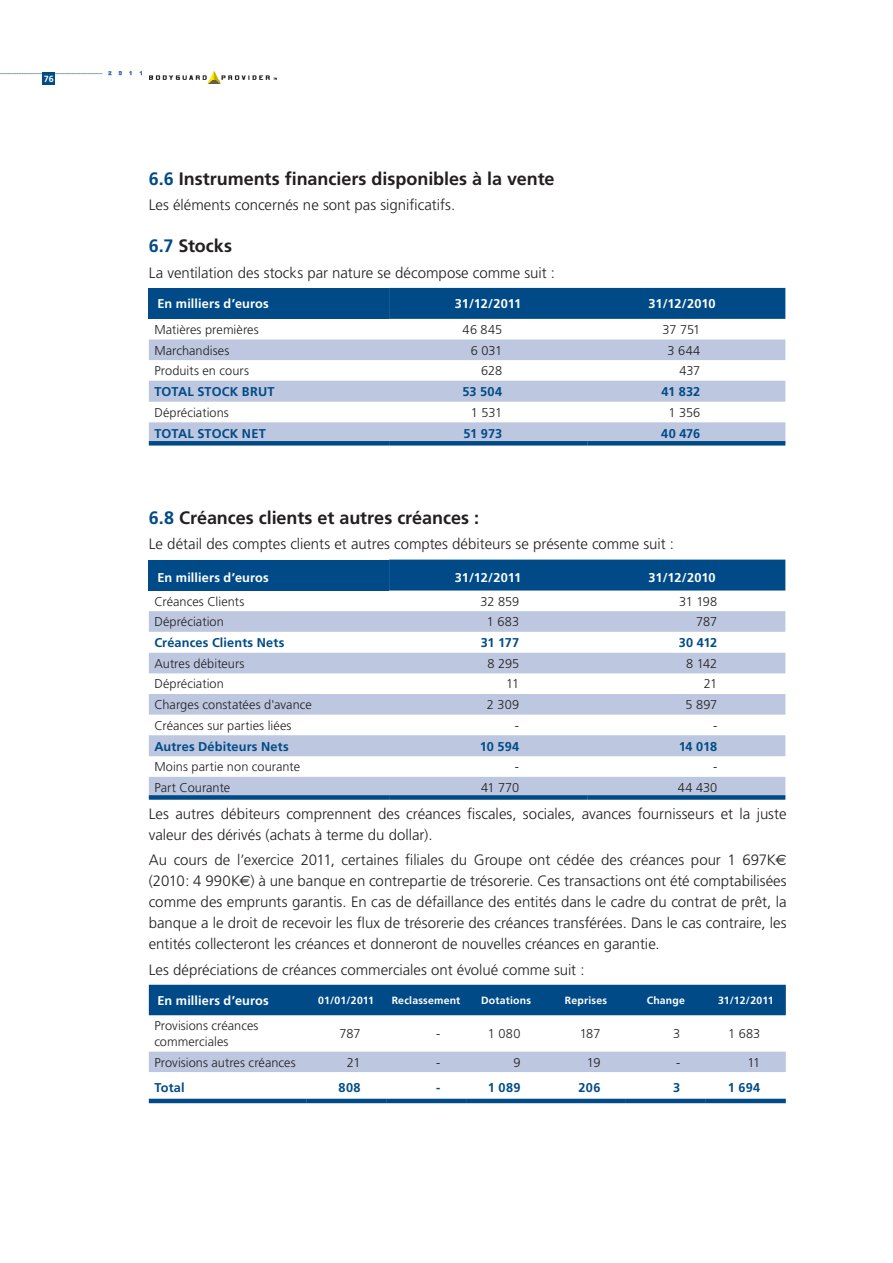
<style>
.page{position:relative;width:893px;height:1263px;background:#fff}
.page>*{position:absolute;margin:0;border:0;box-sizing:border-box;transform-origin:0 0}
.Texte_courant{font:700 18px "Frutiger";color:#231f20}
.Texte_courant-2{font:300 15px/21px "Frutiger";color:#231f20}
.Tableau_Texte{font:300 12.75px/15.8px "Frutiger";letter-spacing:.005em;color:#231f20}
.Tableau_Texte-2{font:700 12.75px "Frutiger";letter-spacing:.01em;color:#004b87}
.Tableau_Tétière{font:700 12.75px "Frutiger";letter-spacing:.01em;color:#fff}
.Tableau_Tétière-2{font:700 10.5px "Frutiger";letter-spacing:.02em;color:#fff}
.t1{font:700 9px "Frutiger";color:#fff}
.s1{color:#004b87}
.s2{font-family:"Euro Sans";font-weight:400}
</style>
<div class="page">
<img style="left:0;top:71px;width:142px;height:6px">
<img style="left:150px;top:72px;width:127px;height:11px">
<div style="left:43px;top:72px;width:12px;height:13px;background:#004b87"></div>
<div style="left:149px;top:288px;width:240px;height:31px;background:#004b87"></div>
<div style="left:389px;top:288px;width:396px;height:31px;background:#004b87"></div>
<svg style="left:149px;top:339px;width:636px;height:102px;fill:#bdc7df"></svg>
<div style="left:149px;top:441px;width:240px;height:5px;background:#004b87"></div>
<div style="left:389px;top:441px;width:198px;height:5px;background:#004b87"></div>
<div style="left:587px;top:441px;width:198px;height:5px;background:#004b87"></div>
<div style="left:149px;top:560px;width:240px;height:30px;background:#004b87"></div>
<div style="left:389px;top:560px;width:396px;height:30px;background:#004b87"></div>
<svg style="left:149px;top:611px;width:636px;height:184px;fill:#bdc7df"></svg>
<div style="left:149px;top:795px;width:240px;height:5px;background:#004b87"></div>
<div style="left:389px;top:795px;width:198px;height:5px;background:#004b87"></div>
<div style="left:587px;top:795px;width:198px;height:5px;background:#004b87"></div>
<div style="left:149px;top:985px;width:637px;height:30px;background:#004b87"></div>
<svg style="left:149px;top:1052px;width:637px;height:47px"></svg>
<hr style="left:149px;top:1099px;width:157px;height:4px;background:#004b87">
<hr style="left:306px;top:1099px;width:80px;height:4px;background:#004b87">
<hr style="left:386px;top:1099px;width:80px;height:4px;background:#004b87">
<hr style="left:466px;top:1099px;width:80px;height:4px;background:#004b87">
<hr style="left:546px;top:1099px;width:80px;height:4px;background:#004b87">
<hr style="left:626px;top:1099px;width:80px;height:4px;background:#004b87">
<hr style="left:706px;top:1099px;width:80px;height:4px;background:#004b87">
<p class="t1" style="left:44px;top:74px;width:12px">76</p>
<p class="Texte_courant" style="left:149px;top:168px;width:407px"><span class="s1">6.6</span> Instruments financiers disponibles à la vente</p>
<p class="Texte_courant-2" style="left:149px;top:195px;width:308px">Les éléments concernés ne sont pas significatifs.</p>
<p class="Texte_courant" style="left:149px;top:236px;width:85px"><span class="s1">6.7</span> Stocks</p>
<p class="Texte_courant-2" style="left:149px;top:262px;width:408px">La ventilation des stocks par nature se décompose comme suit :</p>
<p class="Tableau_Tétière" style="left:157px;top:296px;width:113px">En milliers d’euros</p>
<p class="Tableau_Tétière" style="left:455px;top:296px;width:68px">31/12/2011</p>
<p class="Tableau_Tétière" style="left:649px;top:296px;width:69px">31/12/2010</p>
<p class="Tableau_Texte" style="left:154px;top:322px;width:106px">Matières premières</p>
<p class="Tableau_Texte" style="left:463px;top:322px;width:41px">46 845</p>
<p class="Tableau_Texte" style="left:663px;top:322px;width:39px">37 751</p>
<p class="Tableau_Texte" style="left:154px;top:342px;width:76px">Marchandises</p>
<p class="Tableau_Texte" style="left:471px;top:342px;width:33px">6 031</p>
<p class="Tableau_Texte" style="left:667px;top:342px;width:34px">3 644</p>
<p class="Tableau_Texte" style="left:154px;top:363px;width:96px">Produits en cours</p>
<p class="Tableau_Texte" style="left:481px;top:363px;width:23px">628</p>
<p class="Tableau_Texte" style="left:679px;top:363px;width:23px">437</p>
<p class="Tableau_Texte-2" style="left:154px;top:384px;width:122px">TOTAL STOCK BRUT</p>
<p class="Tableau_Texte-2" style="left:462px;top:384px;width:41px">53 504</p>
<p class="Tableau_Texte-2" style="left:661px;top:384px;width:40px">41 832</p>
<p class="Tableau_Texte" style="left:154px;top:405px;width:76px">Dépréciations</p>
<p class="Tableau_Texte" style="left:471px;top:405px;width:33px">1 531</p>
<p class="Tableau_Texte" style="left:668px;top:405px;width:33px">1 356</p>
<p class="Tableau_Texte-2" style="left:154px;top:426px;width:113px">TOTAL STOCK NET</p>
<p class="Tableau_Texte-2" style="left:464px;top:426px;width:40px">51 973</p>
<p class="Tableau_Texte-2" style="left:661px;top:426px;width:41px">40 476</p>
<p class="Texte_courant" style="left:149px;top:507px;width:332px"><span class="s1">6.8</span> Créances clients et autres créances :</p>
<p class="Texte_courant-2" style="left:149px;top:534px;width:527px">Le détail des comptes clients et autres comptes débiteurs se présente comme suit :</p>
<p class="Tableau_Tétière" style="left:157px;top:570px;width:113px">En milliers d’euros</p>
<p class="Tableau_Tétière" style="left:455px;top:570px;width:68px">31/12/2011</p>
<p class="Tableau_Tétière" style="left:649px;top:570px;width:69px">31/12/2010</p>
<p class="Tableau_Texte" style="left:154px;top:593px;width:92px">Créances Clients</p>
<p class="Tableau_Texte" style="left:481px;top:593px;width:40px">32 859</p>
<p class="Tableau_Texte" style="left:679px;top:593px;width:40px">31 198</p>
<p class="Tableau_Texte" style="left:154px;top:614px;width:71px">Dépréciation</p>
<p class="Tableau_Texte" style="left:487px;top:614px;width:34px">1 683</p>
<p class="Tableau_Texte" style="left:696px;top:614px;width:23px">787</p>
<p class="Tableau_Texte-2" style="left:154px;top:635px;width:132px">Créances Clients Nets</p>
<p class="Tableau_Texte-2" style="left:481px;top:635px;width:40px">31 177</p>
<p class="Tableau_Texte-2" style="left:679px;top:635px;width:40px">30 412</p>
<p class="Tableau_Texte" style="left:154px;top:656px;width:92px">Autres débiteurs</p>
<p class="Tableau_Texte" style="left:487px;top:656px;width:33px">8 295</p>
<p class="Tableau_Texte" style="left:686px;top:656px;width:33px">8 142</p>
<p class="Tableau_Texte" style="left:154px;top:676px;width:71px">Dépréciation</p>
<p class="Tableau_Texte" style="left:506px;top:676px;width:14px">11</p>
<p class="Tableau_Texte" style="left:704px;top:676px;width:15px">21</p>
<p class="Tableau_Texte" style="left:154px;top:697px;width:159px">Charges constatées d'avance</p>
<p class="Tableau_Texte" style="left:487px;top:697px;width:34px">2 309</p>
<p class="Tableau_Texte" style="left:685px;top:697px;width:33px">5 897</p>
<p class="Tableau_Texte" style="left:154px;top:718px;width:139px">Créances sur parties liées</p>
<p class="Tableau_Texte" style="left:515px;top:718px;width:6px">-</p>
<p class="Tableau_Texte" style="left:713px;top:718px;width:6px">-</p>
<p class="Tableau_Texte-2" style="left:154px;top:739px;width:136px">Autres Débiteurs Nets</p>
<p class="Tableau_Texte-2" style="left:480px;top:739px;width:41px">10 594</p>
<p class="Tableau_Texte-2" style="left:679px;top:739px;width:40px">14 018</p>
<p class="Tableau_Texte" style="left:154px;top:759px;width:147px">Moins partie non courante</p>
<p class="Tableau_Texte" style="left:515px;top:759px;width:6px">-</p>
<p class="Tableau_Texte" style="left:713px;top:759px;width:6px">-</p>
<p class="Tableau_Texte" style="left:154px;top:780px;width:77px">Part Courante</p>
<p class="Tableau_Texte" style="left:481px;top:780px;width:40px">41 770</p>
<p class="Tableau_Texte" style="left:678px;top:780px;width:41px">44 430</p>
<p class="Texte_courant-2" style="left:149px;top:803px;width:639px">Les autres débiteurs comprennent des créances fiscales, sociales, avances fournisseurs et la juste valeur des dérivés (achats à terme du dollar).</p>
<p class="Texte_courant-2" style="left:149px;top:850px;width:639px;text-align:justify">Au cours de l’exercice 2011, certaines filiales du Groupe ont cédée des créances pour 1 697K<span class="s2">e </span>(2010: 4 990K<span class="s2">e</span>) à une banque en contrepartie de trésorerie. Ces transactions ont été comptabilisées comme des emprunts garantis. En cas de défaillance des entités dans le cadre du contrat de prêt, la banque a le droit de recevoir les flux de trésorerie des créances transférées. Dans le cas contraire, les entités collecteront les créances et donneront de nouvelles créances en garantie.</p>
<p class="Texte_courant-2" style="left:149px;top:959px;width:437px">Les dépréciations de créances commerciales ont évolué comme suit :</p>
<p class="Tableau_Tétière" style="left:157px;top:993px;width:113px">En milliers d’euros</p>
<p class="Tableau_Tétière-2" style="left:318px;top:994px;width:58px">01/01/2011</p>
<p class="Tableau_Tétière-2" style="left:392px;top:994px;width:70px">Reclassement</p>
<p class="Tableau_Tétière-2" style="left:481px;top:994px;width:52px">Dotations</p>
<p class="Tableau_Tétière-2" style="left:565px;top:994px;width:44px">Reprises</p>
<p class="Tableau_Tétière-2" style="left:647px;top:994px;width:40px">Change</p>
<p class="Tableau_Tétière-2" style="left:718px;top:994px;width:57px">31/12/2011</p>
<p class="Tableau_Texte" style="left:154px;top:1018px;width:106px">Provisions créances commerciales</p>
<p class="Tableau_Texte" style="left:340px;top:1026px;width:23px">787</p>
<p class="Tableau_Texte" style="left:436px;top:1026px;width:6px">-</p>
<p class="Tableau_Texte" style="left:488px;top:1026px;width:34px">1 080</p>
<p class="Tableau_Texte" style="left:580px;top:1026px;width:22px">187</p>
<p class="Tableau_Texte" style="left:673px;top:1026px;width:9px">3</p>
<p class="Tableau_Texte" style="left:728px;top:1026px;width:34px">1 683</p>
<p class="Tableau_Texte" style="left:154px;top:1055px;width:143px">Provisions autres créances</p>
<p class="Tableau_Texte" style="left:347px;top:1055px;width:15px">21</p>
<p class="Tableau_Texte" style="left:436px;top:1055px;width:6px">-</p>
<p class="Tableau_Texte" style="left:513px;top:1055px;width:9px">9</p>
<p class="Tableau_Texte" style="left:587px;top:1055px;width:15px">19</p>
<p class="Tableau_Texte" style="left:676px;top:1055px;width:6px">-</p>
<p class="Tableau_Texte" style="left:747px;top:1055px;width:14px">11</p>
<p class="Tableau_Texte-2" style="left:154px;top:1080px;width:32px">Total</p>
<p class="Tableau_Texte-2" style="left:339px;top:1080px;width:24px">808</p>
<p class="Tableau_Texte-2" style="left:436px;top:1080px;width:6px">-</p>
<p class="Tableau_Texte-2" style="left:488px;top:1080px;width:34px">1 089</p>
<p class="Tableau_Texte-2" style="left:579px;top:1080px;width:23px">206</p>
<p class="Tableau_Texte-2" style="left:673px;top:1080px;width:9px">3</p>
<p class="Tableau_Texte-2" style="left:728px;top:1080px;width:34px">1 694</p>
</div>
